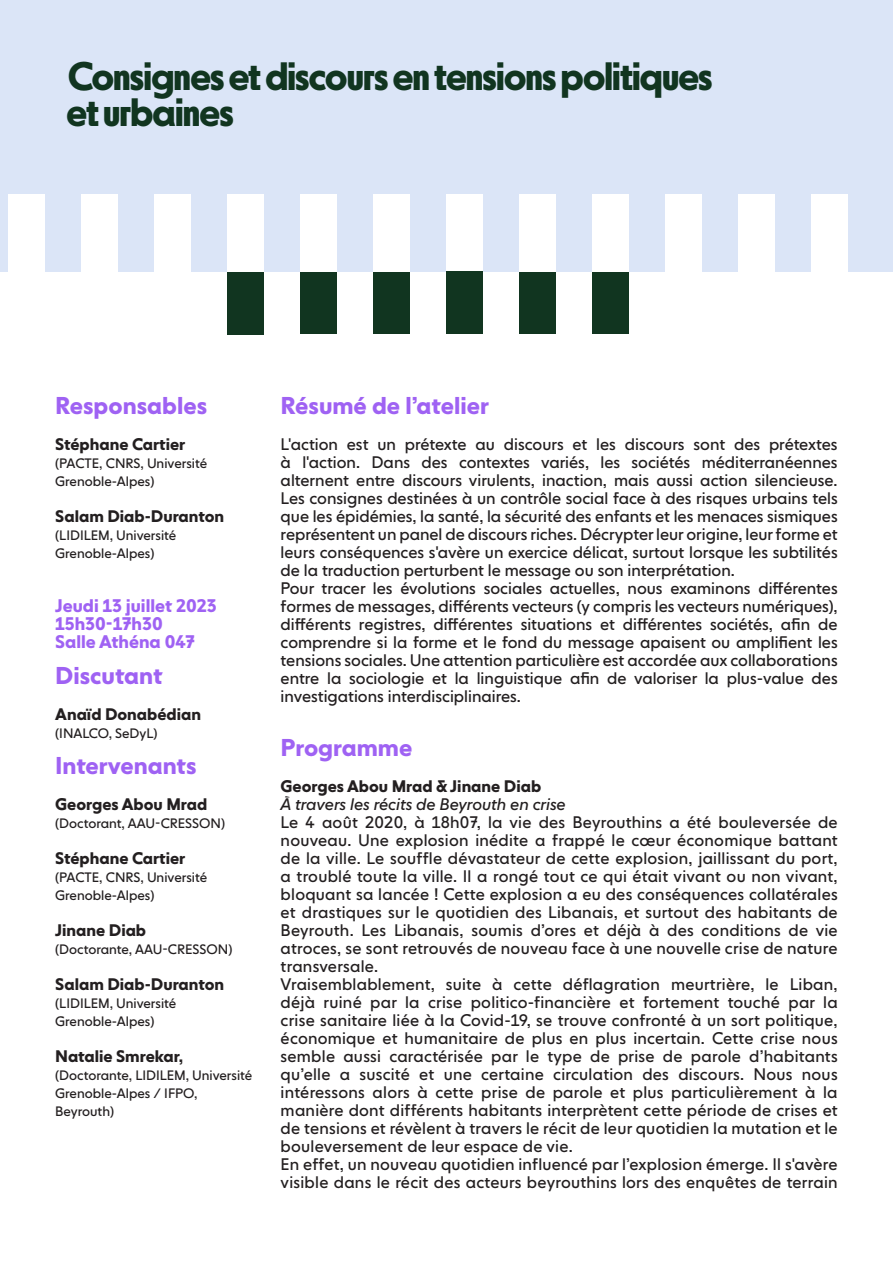
<style>
.page{position:relative;width:893px;height:1263px;background:#fff}
.page>*{position:absolute;margin:0;border:0;box-sizing:border-box;transform-origin:0 0}
.Titre_1_Atelier{font:700 39px "NEXT Poster";letter-spacing:-.02em;color:#113520}
.Titre_2_-_Athéna_gri{font:700 24px "NEXT Book";color:#9f62f3}
.Infos_pratiques_-_At{font:700 18px "NEXT Book";color:#9f62f3}
.Texte_courant_-_Pres{font:16.5px/18px "NEXT Book";letter-spacing:.015em;color:#231f20;text-align:justify}
.courant{font:16.5px/18px "NEXT Book";color:#231f20;text-align:justify}
.courant-2{font:700 16.5px "NEXT Book";color:#231f20}
.Titre_intervention{font:italic 16.5px "NEXT Book";color:#231f20}
.Titre_2_-_Athéna_gri-2{font:700 16.5px "NEXT Book";color:#231f20}
.courant-3{font:13.5px/18px "NEXT Book";color:#231f20}
.Titre_2_-_Athéna_gri-3{font:13.5px "NEXT Book";color:#231f20}
</style>
<div class="page">
<div style="left:0;top:0;width:893px;height:272px;background:#d7e3f7"></div>
<div style="left:519px;top:266px;width:37px;height:68px;background:#113520"></div>
<div style="left:446px;top:194px;width:37px;height:78px;background:#fff"></div>
<div style="left:665px;top:194px;width:37px;height:79px;background:#fff"></div>
<div style="left:592px;top:265px;width:37px;height:69px;background:#113520"></div>
<div style="left:227px;top:268px;width:37px;height:66px;background:#113520"></div>
<div style="left:81px;top:194px;width:37px;height:79px;background:#fff"></div>
<div style="left:8px;top:194px;width:37px;height:78px;background:#fff"></div>
<div style="left:300px;top:271px;width:37px;height:63px;background:#113520"></div>
<div style="left:154px;top:194px;width:37px;height:78px;background:#fff"></div>
<div style="left:373px;top:270px;width:37px;height:64px;background:#113520"></div>
<div style="left:227px;top:194px;width:37px;height:78px;background:#fff"></div>
<div style="left:446px;top:272px;width:37px;height:62px;background:#113520"></div>
<div style="left:300px;top:194px;width:37px;height:78px;background:#fff"></div>
<div style="left:519px;top:194px;width:37px;height:78px;background:#fff"></div>
<div style="left:373px;top:194px;width:37px;height:78px;background:#fff"></div>
<div style="left:592px;top:194px;width:37px;height:78px;background:#fff"></div>
<div style="left:738px;top:194px;width:37px;height:80px;background:#fff"></div>
<div style="left:812px;top:194px;width:36px;height:80px;background:#fff"></div>
<p class="Titre_1_Atelier" style="left:68px;top:53px;width:646px">Consignes et discours en tensions politiques</p>
<p class="Titre_1_Atelier" style="left:67px;top:89px;width:169px">et urbaines</p>
<p class="Titre_2_-_Athéna_gri" style="left:55px;top:391px;width:153px">Responsables</p>
<p class="courant-2" style="left:55px;top:434px;width:132px">Stéphane Cartier</p>
<p class="courant-3" style="left:55px;top:454px;width:153px">(PACTE, CNRS, Université<br>Grenoble‑Alpes)</p>
<p class="courant-2" style="left:55px;top:506px;width:170px">Salam Diab-Duranton</p>
<p class="courant-3" style="left:55px;top:526px;width:122px">(LIDILEM, Université<br>Grenoble‑Alpes)</p>
<p class="Infos_pratiques_-_At" style="left:55px;top:595px;width:163px">Jeudi 13 juillet 2023</p>
<p class="Infos_pratiques_-_At" style="left:55px;top:613px;width:109px">15h30-17h30</p>
<p class="Infos_pratiques_-_At" style="left:55px;top:631px;width:141px">Salle Athéna 047</p>
<p class="Titre_2_-_Athéna_gri" style="left:55px;top:661px;width:109px">Discutant</p>
<p class="Titre_2_-_Athéna_gri-2" style="left:55px;top:704px;width:147px">Anaïd Donabédian</p>
<p class="Titre_2_-_Athéna_gri-3" style="left:55px;top:725px;width:104px">(INALCO, SeDyL)</p>
<p class="Titre_2_-_Athéna_gri" style="left:55px;top:751px;width:143px">Intervenants</p>
<p class="courant-2" style="left:55px;top:794px;width:153px">Georges Abou Mrad</p>
<p class="courant-3" style="left:55px;top:814px;width:171px">(Doctorant, AAU‑CRESSON)</p>
<p class="courant-2" style="left:55px;top:848px;width:132px">Stéphane Cartier</p>
<p class="courant-3" style="left:55px;top:868px;width:153px">(PACTE, CNRS, Université<br>Grenoble‑Alpes)</p>
<p class="courant-2" style="left:55px;top:920px;width:92px">Jinane Diab</p>
<p class="courant-3" style="left:55px;top:940px;width:179px">(Doctorante, AAU-CRESSON)</p>
<p class="courant-2" style="left:55px;top:974px;width:170px">Salam Diab-Duranton</p>
<p class="courant-3" style="left:55px;top:994px;width:122px">(LIDILEM, Université<br>Grenoble‑Alpes)</p>
<p class="courant-2" style="left:55px;top:1046px;width:130px">Natalie Smrekar,</p>
<p class="courant-3" style="left:55px;top:1066px;width:199px">(Doctorante, LIDILEM, Université<br>Grenoble‑Alpes / IFPO,<br>Beyrouth)</p>
<p class="Titre_2_-_Athéna_gri" style="left:281px;top:391px;width:210px">Résumé de l’atelier</p>
<p class="courant" style="left:281px;top:435px;width:559px">L'action est un prétexte au discours et les discours sont des prétextes à l'action. Dans des contextes variés, les sociétés méditerranéennes alternent entre discours virulents, inaction, mais aussi action silencieuse.<br>Les consignes destinées à un contrôle social face à des risques urbains tels que les épidémies, la santé, la sécurité des enfants et les menaces sismiques représentent un panel de discours riches. Décrypter leur origine, leur forme et leurs conséquences s'avère un exercice délicat, surtout lorsque les subtilités de la traduction perturbent le message ou son interprétation.</p>
<p class="courant" style="left:281px;top:579px;width:559px">Pour tracer les évolutions sociales actuelles, nous examinons différentes formes de messages, différents vecteurs (y compris les vecteurs numériques), différents registres, différentes situations et différentes sociétés, afin de comprendre si la forme et le fond du message apaisent ou amplifient les tensions sociales. Une attention particulière est accordée aux collaborations entre la sociologie et la linguistique afin de valoriser la plus-value des investigations interdisciplinaires.</p>
<p class="Titre_2_-_Athéna_gri" style="left:281px;top:733px;width:133px">Programme</p>
<p class="courant-2" style="left:281px;top:776px;width:262px">Georges Abou Mrad &amp; Jinane Diab</p>
<p class="Titre_intervention" style="left:281px;top:794px;width:287px">À travers les récits de Beyrouth en crise</p>
<p class="Texte_courant_-_Pres" style="left:281px;top:813px;width:559px">Le 4 août 2020, à 18h07, la vie des Beyrouthins a été bouleversée de nouveau. Une explosion inédite a frappé le cœur économique battant de la ville. Le souffle dévastateur de cette explosion, jaillissant du port, a troublé toute la ville. Il a rongé tout ce qui était vivant ou non vivant, bloquant sa lancée ! Cette explosion a eu des conséquences collatérales et drastiques sur le quotidien des Libanais, et surtout des habitants de Beyrouth. Les Libanais, soumis d’ores et déjà à des conditions de vie atroces, se sont retrouvés de nouveau face à une nouvelle crise de nature transversale.</p>
<p class="Texte_courant_-_Pres" style="left:281px;top:975px;width:559px">Vraisemblablement, suite à cette déflagration meurtrière, le Liban, déjà ruiné par la crise politico‑financière et fortement touché par la crise sanitaire liée à la Covid‑19, se trouve confronté à un sort politique, économique et humanitaire de plus en plus incertain. Cette crise nous semble aussi caractérisée par le type de prise de parole d’habitants qu’elle a suscité et une certaine circulation des discours. Nous nous intéressons alors à cette prise de parole et plus particulièrement à la manière dont différents habitants interprètent cette période de crises et de tensions et révèlent à travers le récit de leur quotidien la mutation et le bouleversement de leur espace de vie.</p>
<p class="Texte_courant_-_Pres" style="left:281px;top:1155px;width:558px">En effet, un nouveau quotidien influencé par l’explosion émerge. Il s'avère visible dans le récit des acteurs beyrouthins lors des enquêtes de terrain</p>
</div>
